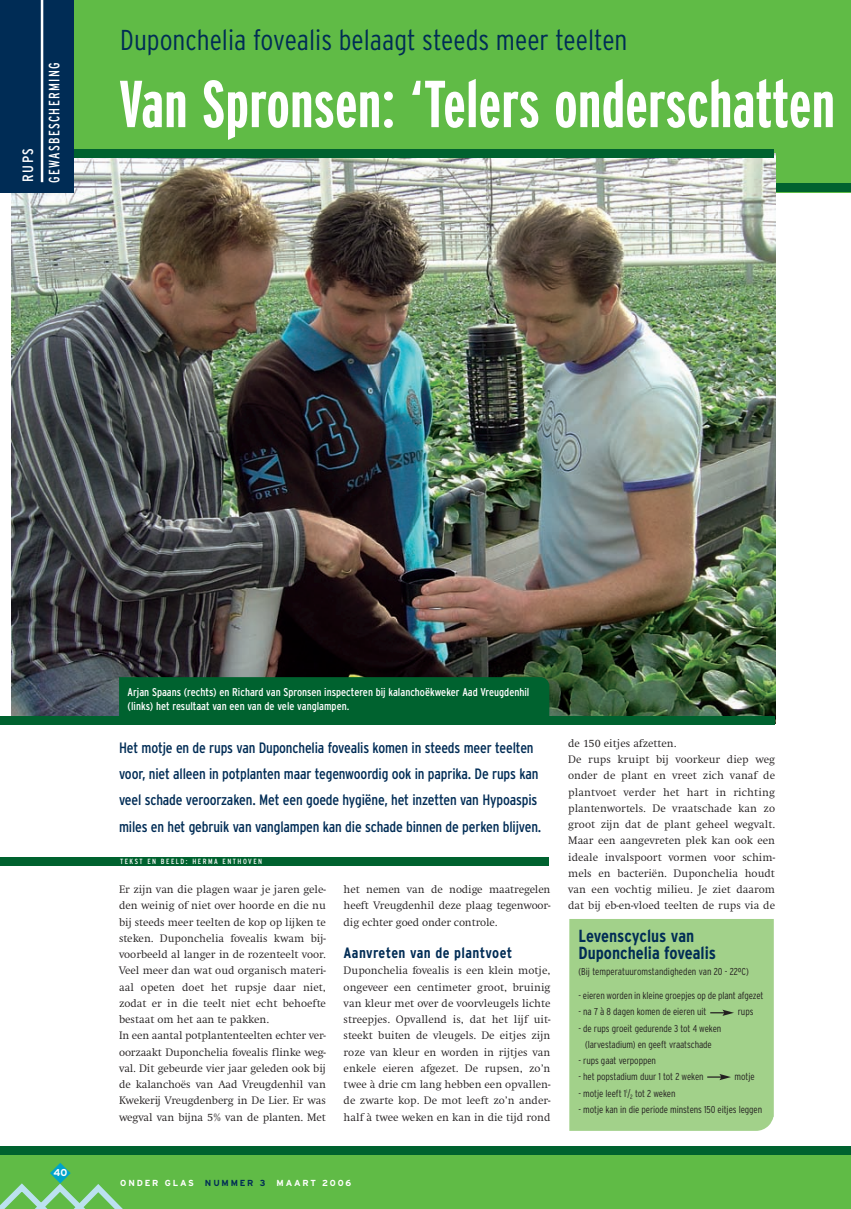
<style>
.page{position:relative;width:851px;height:1209px;background:#fff}
.page>*{position:absolute;margin:0;border:0;box-sizing:border-box;transform-origin:0 0}
.t1{font:700 extra-condensed 66.25px "Interstate";letter-spacing:.005em;color:#fff}
.t2{font:300 condensed 28.75px "Interstate";color:#002c55}
.t3{font:700 condensed 17.5px/17.5px "Interstate";color:#002c55}
.t4{font:condensed 15px/26.2px "Interstate";letter-spacing:-.01em;color:#002c55}
.t5{font:700 condensed 15px "Interstate";letter-spacing:.025em;color:#002c55}
.t6{font:condensed 15px/26.4px "Interstate";letter-spacing:.1em;color:#fff}
.t7{font:300 11.25px/16.2px "Swift";color:#231f20}
.t8{font:condensed 11.25px/13.8px "Interstate";color:#fff}
.t9{font:300 condensed 10px/16.2px "Interstate";letter-spacing:-.01em;color:#231f20;text-align:center}
.t10{font:700 10px "Interstate";color:#fff}
.t11{font:700 8.75px "Interstate";letter-spacing:.205em;color:#fff}
.t12{font:700 8.75px "Interstate";letter-spacing:.205em;color:#002c55}
.t13{font:condensed 7.5px "Interstate";letter-spacing:.2em;color:#fff}
</style>
<div class="page">
<img style="left:0;top:0;width:850px;height:1209px">
<h3 class="t6" style="left:16px;top:183px;width:122px;rotate:-90deg">RUPS<br>GEWASBESCHERMING</h3>
<h2 class="t2" style="left:120px;top:29px;width:508px">Duponchelia fovealis belaagt steeds meer teelten</h2>
<h1 class="t1" style="left:119px;top:80px;width:717px">Van Spronsen: ‘Telers onderschatten</h1>
<p class="t10" style="left:54px;top:1169px;width:15px">40</p>
<p class="t8" style="left:128px;top:686px;width:403px">Arjan Spaans (rechts) en Richard van Spronsen inspecteren bij kalanchoëkweker Aad Vreugdenhil (links) het resultaat van een van de vele vanglampen.</p>
<p class="t4" style="left:119px;top:736px;width:424px">Het motje en de rups van Duponchelia fovealis komen in steeds meer teelten voor, niet alleen in potplanten maar tegenwoordig ook in paprika. De rups kan veel schade veroorzaken. Met een goede hygiëne, het inzetten van Hypoaspis miles en het gebruik van vanglampen kan die schade binnen de perken blijven.</p>
<p class="t13" style="left:120px;top:859px;width:143px">TEKST EN BEELD: HERMA ENTHOVEN</p>
<p class="t7" style="left:119px;top:882px;width:208px">Er zijn van die plagen waar je jaren gele&shy;den weinig of niet over hoorde en die nu bij steeds meer teelten de kop op lijken te steken. Duponchelia fovealis kwam bij&shy;voorbeeld al langer in de rozenteelt voor.<br>Veel meer dan wat oud organisch materi&shy;aal opeten doet het rupsje daar niet, zodat er in die teelt niet echt behoefte bestaat om het aan te pakken.<br>In een aantal potplantenteelten echter ver&shy;oorzaakt Duponchelia fovealis flinke weg&shy;val. Dit gebeurde vier jaar geleden ook bij de kalanchoës van Aad Vreugdenhil van Kwekerij Vreugdenberg in De Lier. Er was wegval van bijna 5% van de planten. Met</p>
<p class="t7" style="left:343px;top:882px;width:208px;text-align:justify">het nemen van de nodige maatregelen heeft Vreugdenhil deze plaag tegenwoor&shy;dig echter goed onder controle.</p>
<h3 class="t5" style="left:343px;top:946px;width:170px">Aanvreten van de plantvoet</h3>
<p class="t7" style="left:343px;top:963px;width:208px;text-align:justify">Duponchelia fovealis is een klein motje, ongeveer een centimeter groot, bruinig van kleur met over de voorvleugels lichte streepjes. Opvallend is, dat het lijf uit&shy;steekt buiten de vleugels. De eitjes zijn roze van kleur en worden in rijtjes van enkele eieren afgezet. De rupsen, zo’n twee à drie cm lang hebben een opvallen&shy;de zwarte kop. De mot leeft zo’n ander&shy;half à twee weken en kan in die tijd rond</p>
<p class="t7" style="left:568px;top:736px;width:208px">de 150 eitjes afzetten.<br>De rups kruipt bij voorkeur diep weg onder de plant en vreet zich vanaf de plantvoet verder het hart in richting plantenwortels. De vraatschade kan zo groot zijn dat de plant geheel wegvalt.<br>Maar een aangevreten plek kan ook een ideale invalspoort vormen voor schim&shy;mels en bacteriën. Duponchelia houdt van een vochtig milieu. Je ziet daarom dat bij eb-en-vloed teelten de rups via de</p>
<h3 class="t3" style="left:578px;top:928px;width:139px">Levenscyclus van<br>Duponchelia fovealis</h3>
<p class="t9" style="left:578px;top:964px;width:172px">(Bij temperatuuromstandigheden van 20 - 22ºC)</p>
<p class="t9" style="left:578px;top:988px;width:186px">- eieren worden in kleine groepjes op de plant afgezet</p>
<p class="t9" style="left:578px;top:1004px;width:130px">- na 7 à 8 dagen komen de eieren uit</p>
<p class="t9" style="left:737px;top:1004px;width:17px">rups</p>
<p class="t9" style="left:578px;top:1021px;width:144px">- de rups groeit gedurende 3 tot 4 weken (larvestadium) en geeft vraatschade</p>
<p class="t9" style="left:578px;top:1053px;width:79px">- rups gaat verpoppen</p>
<p class="t9" style="left:578px;top:1069px;width:127px">- het popstadium duur 1 tot 2 weken</p>
<p class="t9" style="left:734px;top:1069px;width:22px">motje</p>
<p class="t9" style="left:578px;top:1086px;width:99px">- motje leeft 1<sup>1</sup>/<sub>2</sub> tot 2 weken</p>
<p class="t9" style="left:578px;top:1102px;width:185px">- motje kan in die periode minstens 150 eitjes leggen</p>
<p class="t11" style="left:120px;top:1179px;width:75px">ONDER GLAS</p>
<p class="t12" style="left:205px;top:1179px;width:62px">NUMMER 3</p>
<p class="t11" style="left:276px;top:1179px;width:76px">MAART 2006</p>
</div>
